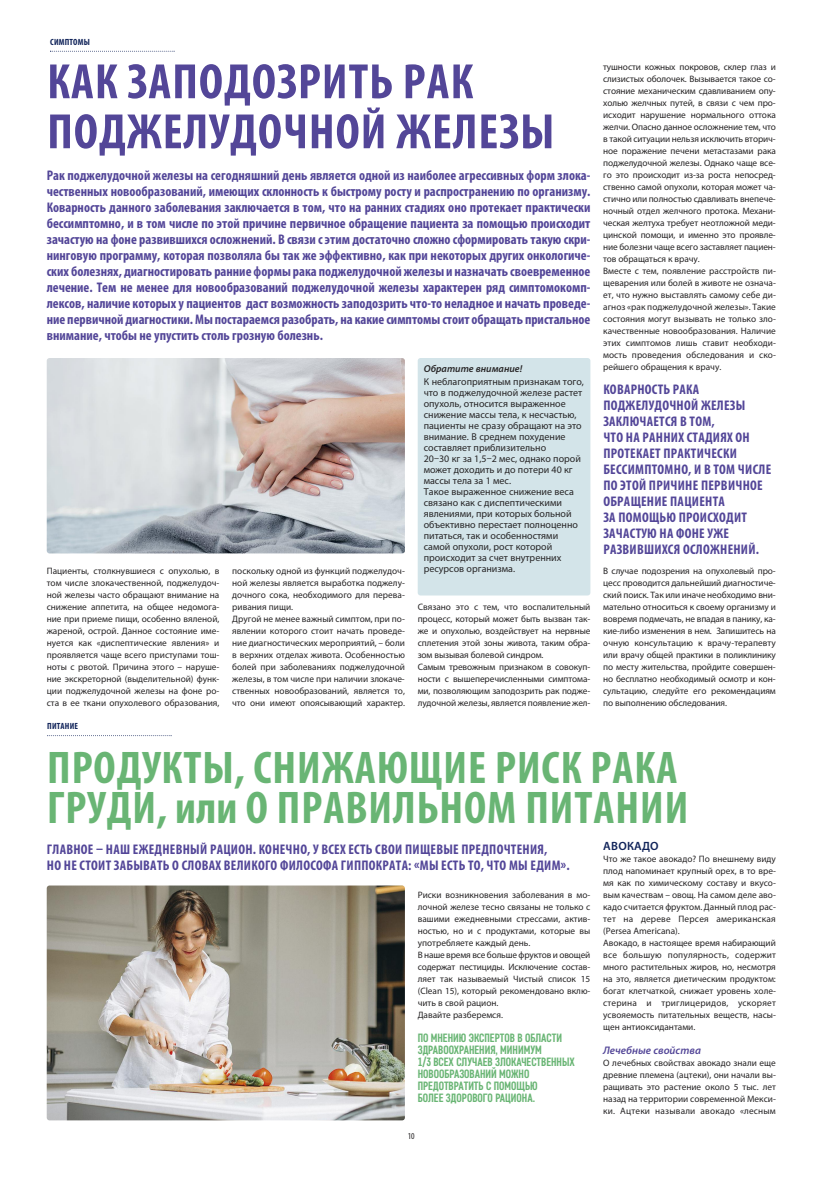
<style>
.page{position:relative;width:820px;height:1191px;background:#fff}
.page>*{position:absolute;margin:0;border:0;box-sizing:border-box;transform-origin:0 0}
.t1{font:700 condensed 50px/50px "Myriad Pro";letter-spacing:.02em;color:#534698}
.t2{font:700 condensed 46px/40px "Myriad Pro";letter-spacing:.02em;color:#69b574}
.t3{font:700 condensed 14px/16px "Myriad Pro";letter-spacing:.02em;color:#534698}
.t4{font:700 12px/12px "Core Sans D57 Cn";color:#69b574}
.t5{font:600 12px "Myriad Pro";letter-spacing:.02em;color:#11245a}
.t6{font:italic 600 11px "Myriad Pro";color:#534698}
.t7{font:10px/11px "Myriad Pro";color:#272526}
.t8{font:italic 600 10px "Myriad Pro";color:#272526}
.t9{font:9.3px/12px "Myriad Pro";color:#272526}
.t10{font:700 condensed 9px "Myriad Pro";letter-spacing:.02em;color:#11245a}
.t11{font:condensed 9px "Myriad Pro";color:#272526}
</style>
<div class="page">
<img style="left:47px;top:358px;width:358px;height:195px;border-radius:3px">
<img style="left:47px;top:885px;width:358px;height:235px;border-radius:3px">
<div style="left:417px;top:358px;width:173px;height:237px;background:#d3e4e9;border-radius:3px"></div>
<svg style="left:47px;top:735px;width:124px;height:1px"></svg>
<svg style="left:50px;top:51px;width:124px;height:1px"></svg>
<p class="t10" style="left:50px;top:38px;width:41px">симптомы</p>
<h1 class="t1" style="left:47px;top:61px;width:508px">как заподозрить рак поджелудочной железы</h1>
<p class="t3" style="left:47px;top:169px;width:545px;text-align:justify">рак поджелудочной железы на сегодняшний день является одной из наиболее агрессивных форм злока&shy;чественных новообразований, имеющих склонность к быстрому росту и распространению по организму. коварность данного заболевания заключается в том, что на ранних стадиях оно протекает практически бессимптомно, и в том числе по этой причине первичное обращение пациента за помощью происходит зачастую на фоне развившихся осложнений. в связи с этим достаточно сложно сформировать такую скри&shy;нинговую программу, которая позволяла бы так же эффективно, как при некоторых других онкологиче&shy;ских болезнях, диагностировать ранние формырака поджелудочнойжелезыи назначать своевременное лечение. тем не менее для новообразований поджелудочной железы характерен ряд симптомокомп&shy;лексов, наличие которых у пациентов даст возможность заподозрить что-то неладное и начать проведе&shy;ние первичной диагностики.мыпостараемся разобрать, на какие симптомыстоит обращать пристальное внимание, чтобы не упустить столь грозную болезнь.</p>
<p class="t9" style="left:47px;top:565px;width:174px;text-align:justify">Пациенты, столкнувшиеся с опухолью, в том числе злокачественной, поджелудоч&shy;ной железы часто обращают внимание на снижение аппетита, на общее недомога&shy;ние при приеме пищи, особенно вяленой, жареной, острой. Данное состояние име&shy;нуется как «диспептические явления» и проявляется чаще всего приступами тош&shy;ноты с рвотой. Причина этого – наруше&shy;ние экскреторной (выделительной) функ&shy;ции поджелудочной железы на фоне ро&shy;ста в ее ткани опухолевого образования,</p>
<p class="t9" style="left:232px;top:565px;width:174px">поскольку одной из функций поджелудоч&shy;ной железы является выработка поджелу&shy;дочного сока, необходимого для перева&shy;ривания пищи.<br>Другой не менее важный симптом, при по&shy;явлении которого стоит начать проведе&shy;ние диагностических мероприятий, – боли в верхних отделах живота. Особенностью болей при заболеваниях поджелудочной железы, в том числе при наличии злокаче&shy;ственных новообразований, является то, что они имеют опоясывающий характер.</p>
<p class="t10" style="left:47px;top:723px;width:32px">питаНие</p>
<p class="t8" style="left:423px;top:364px;width:100px">Обратите внимание!</p>
<p class="t7" style="left:423px;top:377px;width:162px">К неблагоприятным признакам того, что в поджелудочной железе растет опухоль, относится выраженное снижение массы тела, к несчастью, пациенты не сразу обращают на это внимание. В среднем похудение составляет приблизительно<br>20–30 кг за 1,5–2 мес, однако порой может доходить и до потери 40 кг массы тела за 1 мес.<br>Такое выраженное снижение веса связано как с диспептическими явлениями, при которых больной объективно перестает полноценно питаться, так и особенностями самой опухоли, рост которой происходит за счет внутренних ресурсов организма.</p>
<p class="t9" style="left:417px;top:601px;width:174px">Связано это с тем, что воспалительный процесс, который может быть вызван так&shy;же и опухолью, воздействует на нервные сплетения этой зоны живота, таким обра&shy;зом вызывая болевой синдром.<br>Самым тревожным признаком в совокуп&shy;ности с вышеперечисленными симптома&shy;ми, позволяющим заподозрить рак подже&shy;лудочной железы, является появление жел-</p>
<p class="t9" style="left:603px;top:61px;width:174px">тушности кожных покровов, склер глаз и слизистых оболочек. Вызывается такое со&shy;стояние механическим сдавливанием опу&shy;холью желчных путей, в связи с чем про&shy;исходит нарушение нормального оттока желчи. Опасно данное осложнение тем, что в такой ситуации нельзя исключить вторич&shy;ное поражение печени метастазами рака поджелудочной железы. Однако чаще все&shy;го это происходит из-за роста непосред&shy;ственно самой опухоли, которая может ча&shy;стично или полностью сдавливать внепече&shy;ночный отдел желчного протока. Механи&shy;ческая желтуха требует неотложной меди&shy;цинской помощи, и именно это проявле&shy;ние болезни чаще всего заставляет пациен&shy;тов обращаться к врачу.<br>Вместе с тем, появление расстройств пи&shy;щеварения или болей в животе не означа&shy;ет, что нужно выставлять самому себе ди&shy;агноз «рак поджелудочной железы». Такие состояния могут вызывать не только зло&shy;качественные новообразования. Наличие этих симптомов лишь ставит необходи&shy;мость проведения обследования и ско&shy;рейшего обращения к врачу.</p>
<p class="t3" style="left:603px;top:382px;width:169px">коварноСть рака поджелудочной железы заключаетСя в том,<br>что на ранних Стадиях он протекает практичеСки беССимптомно, и в том чиСле по Этой причине первичное обращение пациента<br>за помощью проиСходит зачаСтую на фоне уже развивШихСя оСложнений.</p>
<p class="t9" style="left:603px;top:565px;width:174px;text-align:justify">В случае подозрения на опухолевый про&shy;цесс проводится дальнейший диагностиче&shy;ский поиск. Так или иначе необходимо вни&shy;мательно относиться к своему организму и вовремя подмечать, не впадая в панику, ка&shy;кие-либо изменения в нем. Запишитесь на очную консультацию к врачу-терапевту или врачу общей практики в поликлинику по месту жительства, пройдите совершен&shy;но бесплатно необходимый осмотр и кон&shy;сультацию, следуйте его рекомендациям по выполнению обследования.</p>
<h2 class="t2" style="left:47px;top:751px;width:642px">продукты, Снижающие риСк рака груди, или о правильном питании</h2>
<h3 class="t3" style="left:47px;top:842px;width:524px">главное – наШ ежедневный рацион. конечно, у вСех еСть Свои пищевые предпочтения,<br>но не Стоит забывать о Словах великого филоСофа гиппократа: «мы еСть то, что мы едим».</h3>
<p class="t5" style="left:603px;top:841px;width:57px">АВОКАдО</p>
<p class="t9" style="left:603px;top:853px;width:174px">Что же такое авокадо? По внешнему виду плод напоминает крупный орех, в то вре&shy;мя как по химическому составу и вкусо&shy;вым качествам – овощ. На самом деле аво&shy;кадо считается фруктом. Данный плод рас&shy;тет на дереве Персея американская (Persea Americana).<br>Авокадо, в настоящее время набирающий все большую популярность, содержит много растительных жиров, но, несмотря на это, является диетическим продуктом: богат клетчаткой, снижает уровень холе&shy;стерина и триглицеридов, ускоряет усвояемость питательных веществ, насы&shy;щен антиоксидантами.</p>
<p class="t6" style="left:603px;top:1046px;width:99px">Лечебные свойства</p>
<p class="t9" style="left:603px;top:1057px;width:174px;text-align:justify">О лечебных свойствах авокадо знали еще древние племена (ацтеки), они начали вы&shy;ращивать это растение около 5 тыс. лет назад на территории современной Мекси&shy;ки. Ацтеки называли авокадо «лесным</p>
<p class="t9" style="left:417px;top:889px;width:174px">Риски возникновения заболевания в мо&shy;лочной железе тесно связаны не только с вашими ежедневными стрессами, актив&shy;ностью, но и с продуктами, которые вы употребляете каждый день.<br>В наше время все больше фруктов и овощей содержат пестициды. Исключение состав&shy;ляет так называемый Чистый список 15 (Clean 15), который рекомендовано вклю&shy;чить в свой рацион.<br>Давайте разберемся.</p>
<p class="t4" style="left:417px;top:1033px;width:159px">по мнению эКспертов в области здравоохранения, минимум<br>1/3 всех случаев злоКачественных новообразований можно предотвратить с помощью<br>более здорового рациона.</p>
<p class="t11" style="left:407px;top:1133px;width:8px">10</p>
</div>
